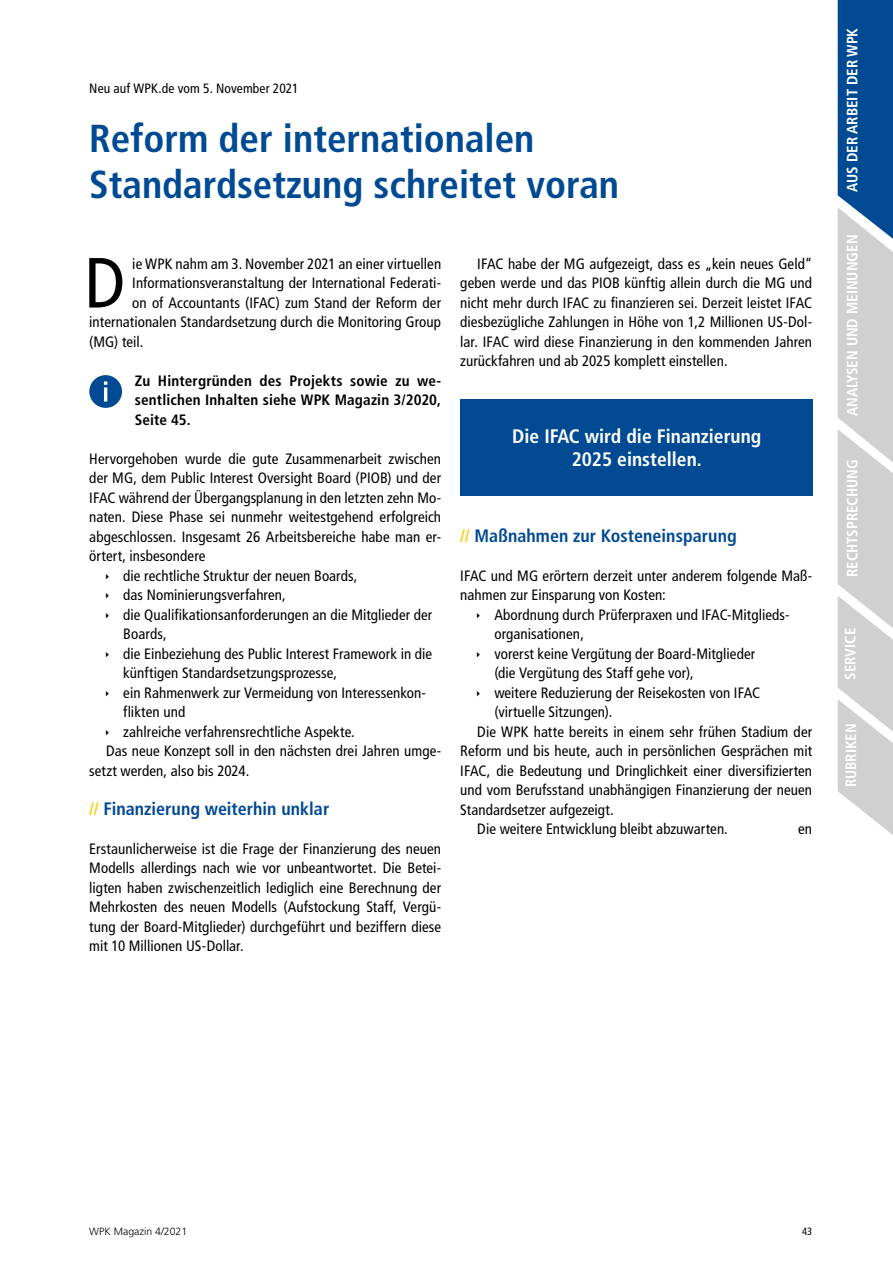
<style>
.page{position:relative;width:893px;height:1263px;background:#fff}
.page>*{position:absolute;margin:0;border:0;box-sizing:border-box;transform-origin:0 0}
.t1{font:condensed 70.8px "Frutiger LT Pro";color:#000}
.t2{font:700 condensed 39px/46.8px "Frutiger LT Pro";color:#004a93}
.t3{font:700 condensed 19.5px/23.4px "Frutiger LT Pro";color:#fff;text-align:center}
.t4{font:700 condensed 18px "Frutiger LT Pro";color:#004a93}
.t5{font:condensed 15px/19.5px "Frutiger LT Pro";letter-spacing:.005em;color:#000;text-align:justify}
.t6{font:700 condensed 15px/19.5px "Frutiger LT Pro";letter-spacing:.005em;color:#000;text-align:justify}
.t7{font:700 condensed 15px "Frutiger LT Pro";color:#fff}
.t8{font:condensed 13.5px "Frutiger LT Pro";letter-spacing:.01em;color:#000}
.t9{font:300 10.5px "Frutiger";color:#000}
.t10{font:condensed 10.5px "Frutiger LT Pro";color:#000}
.s1{color:#fc0}
</style>
<div class="page">
<svg style="left:838px;top:0;width:55px;height:835px;background:#9eb1c4"></svg>
<div style="left:89px;top:375px;width:33px;height:33px;background:#004a93;border-radius:50%"></div>
<hr style="left:104px;top:387px;width:3px;height:14px;background:#fff">
<svg style="left:104px;top:381px;width:3px;height:4px"></svg>
<div style="left:460px;top:399px;width:353px;height:96px;background:#004a93"></div>
<p class="t8" style="left:89px;top:80px;width:211px">Neu auf WPK.de vom 5. November 2021</p>
<h2 class="t2" style="left:89px;top:115px;width:531px">Reform der internationalen<br>Standardsetzung schreitet voran</h2>
<h1 class="t1" style="left:85px;top:242px;width:42px">D</h1>
<p class="t5" style="left:132px;top:254px;width:310px">ie WPK nahm am 3. November 2021 an einer virtuellen</p>
<p class="t5" style="left:132px;top:273px;width:310px">Informationsveranstaltung der International Federati-</p>
<p class="t5" style="left:132px;top:293px;width:310px">on of Accountants (IFAC) zum Stand der Reform der</p>
<p class="t5" style="left:89px;top:312px;width:353px">internationalen Standardsetzung durch die Monitoring Group</p>
<p class="t5" style="left:89px;top:332px;width:56px">(MG) teil.</p>
<p class="t6" style="left:135px;top:371px;width:308px">Zu Hintergründen des Projekts sowie zu we&shy;sentlichen Inhalten siehe WPK Magazin 3/2020, Seite 45.</p>
<p class="t5" style="left:89px;top:449px;width:353px">Hervorgehoben wurde die gute Zusammenarbeit zwischen</p>
<p class="t5" style="left:89px;top:468px;width:353px">der MG, dem Public Interest Oversight Board (PIOB) und der</p>
<p class="t5" style="left:89px;top:488px;width:353px">IFAC während der Übergangsplanung in den letzten zehn Mo-</p>
<p class="t5" style="left:89px;top:507px;width:353px">naten. Diese Phase sei nunmehr weitestgehend erfolgreich</p>
<p class="t5" style="left:89px;top:527px;width:353px">abgeschlossen. Insgesamt 26 Arbeitsbereiche habe man er-</p>
<p class="t5" style="left:89px;top:546px;width:118px">örtert, insbesondere</p>
<p class="t5" style="left:123px;top:566px;width:236px">die rechtliche Struktur der neuen Boards,</p>
<p class="t5" style="left:123px;top:585px;width:164px">das Nominierungsverfahren,</p>
<p class="t5" style="left:123px;top:605px;width:311px">die Qualifikationsanforderungen an die Mitglieder der</p>
<p class="t5" style="left:123px;top:624px;width:45px">Boards,</p>
<p class="t5" style="left:123px;top:644px;width:310px">die Einbeziehung des Public Interest Framework in die</p>
<p class="t5" style="left:123px;top:663px;width:215px">künftigen Standardsetzungsprozesse,</p>
<p class="t5" style="left:123px;top:683px;width:304px">ein Rahmenwerk zur Vermeidung von Interessenkon-</p>
<p class="t5" style="left:123px;top:702px;width:63px">flikten und</p>
<p class="t5" style="left:123px;top:722px;width:233px">zahlreiche verfahrensrechtliche Aspekte.</p>
<p class="t5" style="left:106px;top:741px;width:336px">Das neue Konzept soll in den nächsten drei Jahren umge-</p>
<p class="t5" style="left:89px;top:761px;width:162px">setzt werden, also bis 2024.</p>
<p class="t4" style="left:89px;top:798px;width:242px"><span class="s1">//</span> Finanzierung weiterhin unklar</p>
<p class="t5" style="left:89px;top:839px;width:353px">Erstaunlicherweise ist die Frage der Finanzierung des neuen Modells allerdings nach wie vor unbeantwortet. Die Betei&shy;ligten haben zwischenzeitlich lediglich eine Berechnung der Mehrkosten des neuen Modells (Aufstockung Staff, Vergü&shy;tung der Board-Mitglieder) durchgeführt und beziffern diese mit 10 Millionen US-Dollar.</p>
<p class="t5" style="left:460px;top:254px;width:353px;text-indent:17px">IFAC habe der MG aufgezeigt, dass es „kein neues Geld“ geben werde und das PIOB künftig allein durch die MG und nicht mehr durch IFAC zu finanzieren sei. Derzeit leistet IFAC diesbezügliche Zahlungen in Höhe von 1,2 Millionen US-Dol&shy;lar. IFAC wird diese Finanzierung in den kommenden Jahren zurückfahren und ab 2025 komplett einstellen.</p>
<h3 class="t3" style="left:512px;top:424px;width:251px">Die IFAC wird die Finanzierung<br>2025 einstellen.</h3>
<p class="t4" style="left:460px;top:525px;width:278px"><span class="s1">//</span> Maßnahmen zur Kosteneinsparung</p>
<p class="t5" style="left:460px;top:566px;width:353px">IFAC und MG erörtern derzeit unter anderem folgende Maß-</p>
<p class="t5" style="left:460px;top:585px;width:207px">nahmen zur Einsparung von Kosten:</p>
<p class="t5" style="left:494px;top:605px;width:296px">Abordnung durch Prüferpraxen und IFAC-Mitglieds-</p>
<p class="t5" style="left:494px;top:624px;width:91px">organisationen,</p>
<p class="t5" style="left:494px;top:644px;width:262px">vorerst keine Vergütung der Board-Mitglieder</p>
<p class="t5" style="left:494px;top:663px;width:201px">(die Vergütung des Staff gehe vor),</p>
<p class="t5" style="left:494px;top:683px;width:267px">weitere Reduzierung der Reisekosten von IFAC</p>
<p class="t5" style="left:494px;top:702px;width:120px">(virtuelle Sitzungen).</p>
<p class="t5" style="left:477px;top:722px;width:336px">Die WPK hatte bereits in einem sehr frühen Stadium der</p>
<p class="t5" style="left:460px;top:741px;width:353px">Reform und bis heute, auch in persönlichen Gesprächen mit</p>
<p class="t5" style="left:460px;top:761px;width:353px">IFAC, die Bedeutung und Dringlichkeit einer diversifizierten</p>
<p class="t5" style="left:460px;top:780px;width:353px">und vom Berufsstand unabhängigen Finanzierung der neuen</p>
<p class="t5" style="left:460px;top:800px;width:155px">Standardsetzer aufgezeigt.</p>
<p class="t5" style="left:477px;top:819px;width:252px">Die weitere Entwicklung bleibt abzuwarten.</p>
<p class="t5" style="left:798px;top:819px;width:15px">en</p>
<p class="t7" style="left:843px;top:192px;width:165px;rotate:-90deg">AUS DER ARBEIT DER WPK</p>
<p class="t7" style="left:843px;top:416px;width:183px;rotate:-90deg">ANALYSEN UND MEINUNGEN</p>
<p class="t7" style="left:843px;top:577px;width:119px;rotate:-90deg">RECHTSPRECHUNG</p>
<p class="t7" style="left:841px;top:679px;width:53px;rotate:-90deg">SERVICE</p>
<p class="t7" style="left:842px;top:787px;width:66px;rotate:-90deg">RUBRIKEN</p>
<p class="t9" style="left:89px;top:1225px;width:100px">WPK Magazin 4/2021</p>
<p class="t10" style="left:802px;top:1225px;width:12px">43</p>
</div>
